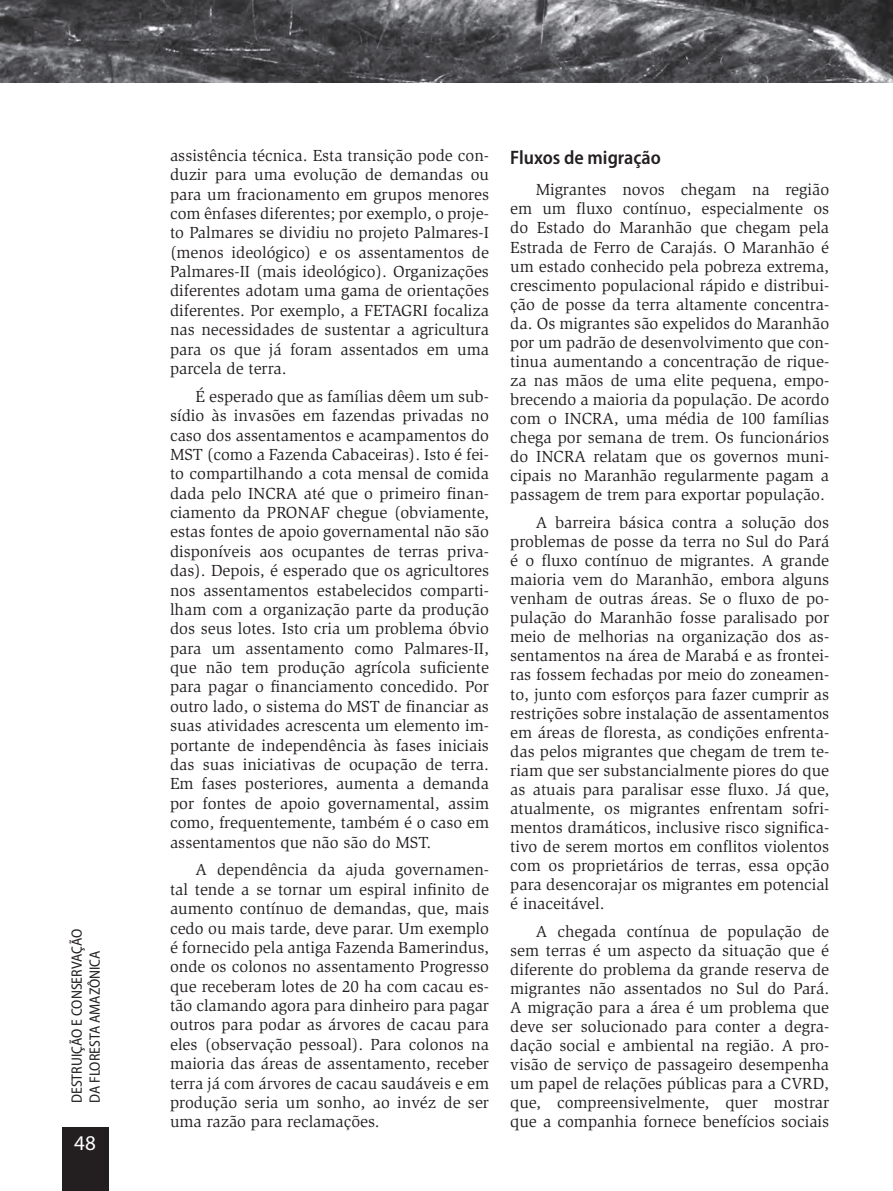
<style>
.page{position:relative;width:893px;height:1191px;background:#fff}
.page>*{position:absolute;margin:0;border:0;box-sizing:border-box;transform-origin:0 0}
.t1{font:21px "Myriad Pro";color:#fff}
._03_3_subtítulo_1_in{font:600 semi-condensed 19.5px "Myriad Pro";color:#231f20}
._05_texto{font:16.5px/19.4px "Slimbach Std";color:#231f20;text-align:justify}
.t2{font:semi-condensed 15px/18px "Myriad Pro";color:#231f20}
</style>
<div class="page">
<svg style="left:0;top:0;width:893px;height:83px;background:#58575a"></svg>
<div style="left:62px;top:1127px;width:46px;height:64px;background:#231f20"></div>
<p class="t2" style="left:67px;top:1103px;width:176px;rotate:-90deg">DESTRUIÇÃO E CONSERVAÇÃO<br>DA FLORESTA AMAZÔNICA</p>
<p class="t1" style="left:74px;top:1130px;width:23px">48</p>
<p class="_05_texto" style="left:170px;top:146px;width:320px">assistência técnica. Esta transição pode con&shy;duzir para uma evolução de demandas ou para um fracionamento em grupos menores com ênfases diferentes; por exemplo, o proje&shy;to Palmares se dividiu no projeto Palmares-I (menos ideológico) e os assentamentos de Palmares-II (mais ideológico). Organizações diferentes adotam uma gama de orientações diferentes. Por exemplo, a FETAGRI focaliza nas necessidades de sustentar a agricultura para os que já foram assentados em uma parcela de terra.</p>
<p class="_05_texto" style="left:170px;top:387px;width:320px;text-indent:26px">É esperado que as famílias dêem um sub&shy;sídio às invasões em fazendas privadas no caso dos assentamentos e acampamentos do MST (como a Fazenda Cabaceiras). Isto é fei&shy;to compartilhando a cota mensal de comida dada pelo INCRA até que o primeiro finan&shy;ciamento da PRONAF chegue (obviamente, estas fontes de apoio governamental não são disponíveis aos ocupantes de terras priva&shy;das). Depois, é esperado que os agricultores nos assentamentos estabelecidos comparti&shy;lham com a organização parte da produção dos seus lotes. Isto cria um problema óbvio para um assentamento como Palmares-II, que não tem produção agrícola suficiente para pagar o financiamento concedido. Por outro lado, o sistema do MST de financiar as suas atividades acrescenta um elemento im&shy;portante de independência às fases iniciais das suas iniciativas de ocupação de terra.<br>Em fases posteriores, aumenta a demanda por fontes de apoio governamental, assim como, frequentemente, também é o caso em assentamentos que não são do MST.</p>
<p class="_05_texto" style="left:170px;top:860px;width:320px;text-indent:26px">A dependência da ajuda governamen&shy;tal tende a se tornar um espiral infinito de aumento contínuo de demandas, que, mais cedo ou mais tarde, deve parar. Um exemplo é fornecido pela antiga Fazenda Bamerindus, onde os colonos no assentamento Progresso que receberam lotes de 20 ha com cacau es&shy;tão clamando agora para dinheiro para pagar outros para podar as árvores de cacau para eles (observação pessoal). Para colonos na maioria das áreas de assentamento, receber terra já com árvores de cacau saudáveis e em produção seria um sonho, ao invéz de ser uma razão para reclamações.</p>
<p class="_03_3_subtítulo_1_in" style="left:510px;top:145px;width:152px">Fluxos de migração</p>
<p class="_05_texto" style="left:510px;top:180px;width:320px;text-indent:26px">Migrantes novos chegam na região em um fluxo contínuo, especialmente os do Estado do Maranhão que chegam pela Estrada de Ferro de Carajás. O Maranhão é um estado conhecido pela pobreza extrema, crescimento populacional rápido e distribui&shy;ção de posse da terra altamente concentra&shy;da. Os migrantes são expelidos do Maranhão por um padrão de desenvolvimento que con&shy;tinua aumentando a concentração de rique&shy;za nas mãos de uma elite pequena, empo&shy;brecendo a maioria da população. De acordo com o INCRA, uma média de 100 famílias chega por semana de trem. Os funcionários do INCRA relatam que os governos muni&shy;cipais no Maranhão regularmente pagam a passagem de trem para exportar população.</p>
<p class="_05_texto" style="left:510px;top:513px;width:320px;text-indent:26px">A barreira básica contra a solução dos problemas de posse da terra no Sul do Pará é o fluxo contínuo de migrantes. A grande maioria vem do Maranhão, embora alguns venham de outras áreas. Se o fluxo de po&shy;pulação do Maranhão fosse paralisado por meio de melhorias na organização dos as&shy;sentamentos na área de Marabá e as frontei&shy;ras fossem fechadas por meio do zoneamen&shy;to, junto com esforços para fazer cumprir as restrições sobre instalação de assentamentos em áreas de floresta, as condições enfrenta&shy;das pelos migrantes que chegam de trem te&shy;riam que ser substancialmente piores do que as atuais para paralisar esse fluxo. Já que, atualmente, os migrantes enfrentam sofri&shy;mentos dramáticos, inclusive risco significa&shy;tivo de serem mortos em conflitos violentos com os proprietários de terras, essa opção para desencorajar os migrantes em potencial é inaceitável.</p>
<p class="_05_texto" style="left:510px;top:921px;width:320px;text-indent:26px">A chegada contínua de população de sem terras é um aspecto da situação que é diferente do problema da grande reserva de migrantes não assentados no Sul do Pará.<br>A migração para a área é um problema que deve ser solucionado para conter a degra&shy;dação social e ambiental na região. A pro&shy;visão de serviço de passageiro desempenha um papel de relações públicas para a CVRD, que, compreensivelmente, quer mostrar que a companhia fornece benefícios sociais</p>
</div>
